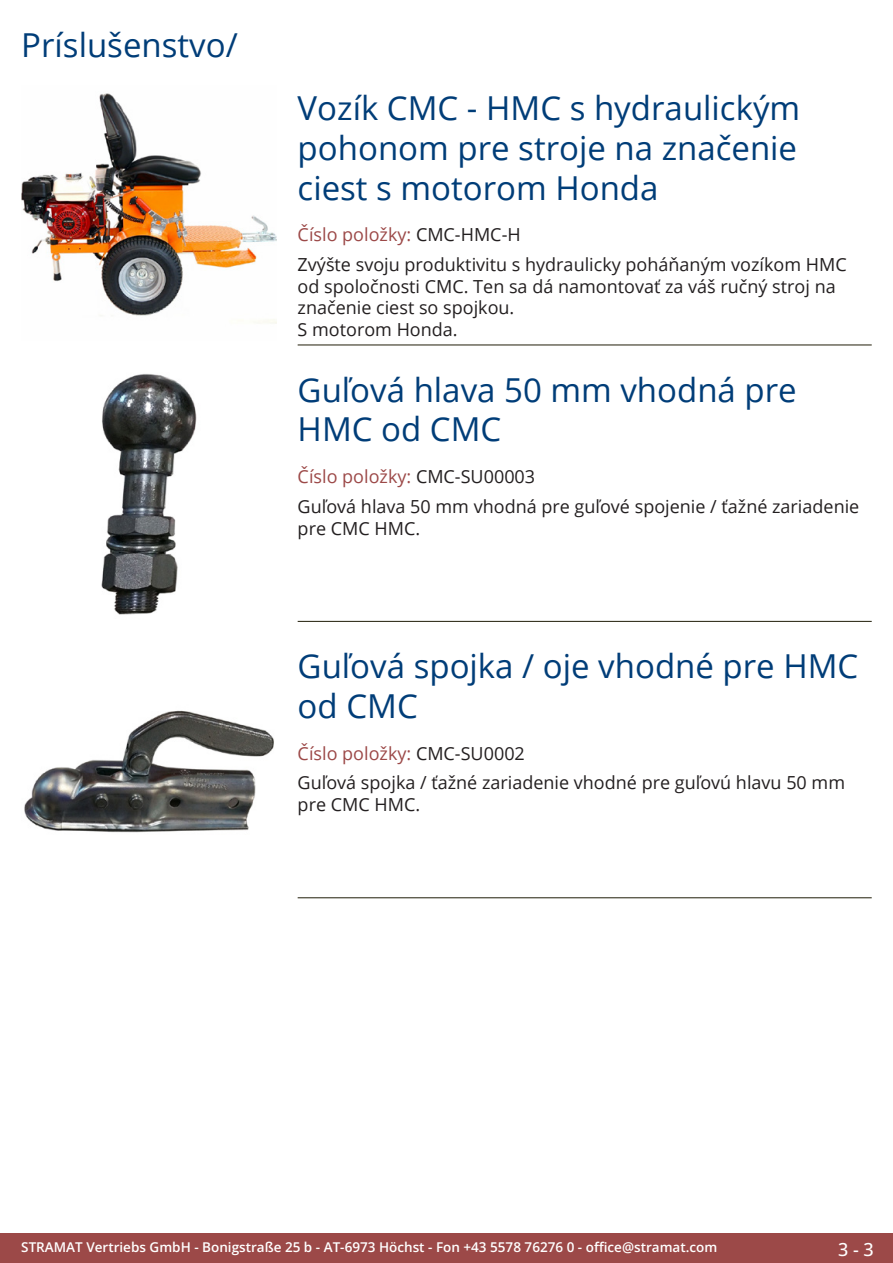
<style>
.page{position:relative;width:893px;height:1263px;background:#fff}
.page>*{position:absolute;margin:0;border:0;box-sizing:border-box;transform-origin:0 0}
.Produkttitel{font:33px/39.6px "Open Sans";color:#003d78}
.RastTitel{font:33px "Open Sans";color:#003d78}
.Beschreibung_Text{font:18px/21.6px "Open Sans";color:#231f20}
.TechDaten_Überschrif{font:18px "Open Sans";color:#9c4948}
.t1{font:500 18px "Open Sans";color:#fff}
.t2{font:600 13.5px "Open Sans";color:#fff}
.s1{color:#231f20}
</style>
<div class="page">
<div style="left:0;top:1233px;width:893px;height:30px;background:#9c4948"></div>
<hr style="left:298px;top:345px;width:574px;height:1px;background:#201d08">
<hr style="left:298px;top:621px;width:574px;height:1px;background:#201d08">
<hr style="left:298px;top:897px;width:574px;height:1px;background:#201d08">
<img style="left:21px;top:93px;width:255px;height:231px">
<img style="left:101px;top:374px;width:96px;height:241px">
<img style="left:24px;top:710px;width:250px;height:123px">
<p class="RastTitel" style="left:21px;top:22px;width:218px">Príslušenstvo/</p>
<p class="Produkttitel" style="left:298px;top:88px;width:504px;text-align:justify">Vozík CMC - HMC s hydraulickým pohonom pre stroje na značenie ciest s motorom Honda</p>
<p class="TechDaten_Überschrif" style="left:298px;top:222px;width:225px">Číslo položky: <span class="s1">CMC-HMC-H</span></p>
<p class="Beschreibung_Text" style="left:298px;top:253px;width:550px">Zvýšte svoju produktivitu s hydraulicky poháňaným vozíkom HMC od spoločnosti CMC. Ten sa dá namontovať za váš ručný stroj na značenie ciest so spojkou.<br>S motorom Honda.</p>
<p class="Produkttitel" style="left:298px;top:369px;width:501px">Guľová hlava 50 mm vhodná pre<br>HMC od CMC</p>
<p class="TechDaten_Überschrif" style="left:298px;top:464px;width:239px">Číslo položky: <span class="s1">CMC-SU00003</span></p>
<p class="Beschreibung_Text" style="left:298px;top:495px;width:563px">Guľová hlava 50 mm vhodná pre guľové spojenie / ťažné zariadenie pre CMC HMC.</p>
<p class="Produkttitel" style="left:298px;top:646px;width:562px">Guľová spojka / oje vhodné pre HMC od CMC</p>
<p class="TechDaten_Überschrif" style="left:298px;top:741px;width:229px">Číslo položky: <span class="s1">CMC-SU0002</span></p>
<p class="Beschreibung_Text" style="left:298px;top:771px;width:549px">Guľová spojka / ťažné zariadenie vhodné pre guľovú hlavu 50 mm pre CMC HMC.</p>
<p class="t2" style="left:21px;top:1238px;width:698px">STRAMAT Vertriebs GmbH - Bonigstraße 25 b - AT-6973 Höchst - Fon +43 5578 76276 0 - office@stramat.com</p>
<p class="t1" style="left:838px;top:1237px;width:37px">3 - 3</p>
</div>
